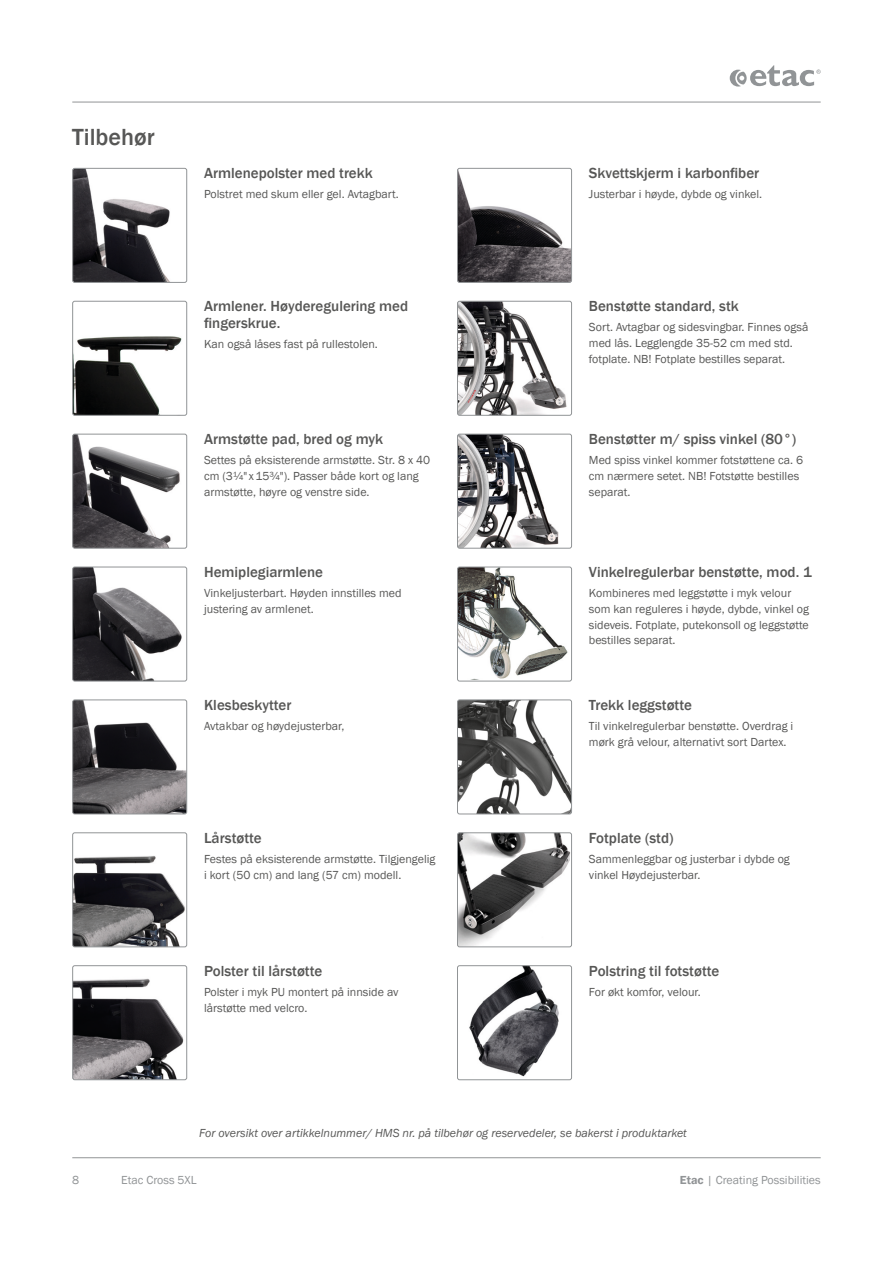
<style>
.page{position:relative;width:893px;height:1263px;background:#fff}
.page>*{position:absolute;margin:0;border:0;box-sizing:border-box;transform-origin:0 0}
._4__Header_-_Basic_b{font:500 24px "Franklin Gothic";color:#575756}
._5__Header_-_Feature{font:500 15px/16.5px "Franklin Gothic";color:#575756}
._5__Body_-_Features{font:12px/15.8px "Franklin Gothic";color:#575756}
._5__Header_-_Feature-2{font:12px/15.8px "Franklin Gothic";color:#575756}
._4__Body_-_Basic_bod{font:italic 12px "Franklin Gothic";color:#575756}
.t1{font:12px "Franklin Gothic";color:#919496}
.s1{font-weight:600}
</style>
<div class="page">
<hr style="left:72px;top:102px;width:749px;height:1px;background:#919496">
<hr style="left:72px;top:1157px;width:749px;height:1px;background:#919496">
<svg style="left:730px;top:65px;width:91px;height:22px"></svg>
<img style="left:74px;top:168px;width:113px;height:113px">
<div style="left:72px;top:168px;width:115px;height:115px;border:1px solid #919496;border-radius:2px"></div>
<img style="left:74px;top:301px;width:113px;height:113px">
<div style="left:72px;top:301px;width:115px;height:115px;border:1px solid #919496;border-radius:2px"></div>
<img style="left:74px;top:434px;width:113px;height:113px">
<div style="left:72px;top:434px;width:115px;height:115px;border:1px solid #919496;border-radius:2px"></div>
<img style="left:74px;top:567px;width:113px;height:114px">
<div style="left:72px;top:567px;width:115px;height:114px;border:1px solid #919496;border-radius:2px"></div>
<img style="left:74px;top:701px;width:113px;height:113px">
<div style="left:72px;top:699px;width:115px;height:115px;border:1px solid #919496;border-radius:2px"></div>
<img style="left:74px;top:855px;width:113px;height:92px">
<div style="left:72px;top:832px;width:115px;height:115px;border:1px solid #919496;border-radius:2px"></div>
<img style="left:74px;top:978px;width:113px;height:102px">
<div style="left:72px;top:965px;width:115px;height:115px;border:1px solid #919496;border-radius:2px"></div>
<img style="left:457px;top:168px;width:115px;height:113px">
<div style="left:457px;top:168px;width:115px;height:115px;border:1px solid #919496;border-radius:2px"></div>
<img style="left:457px;top:301px;width:115px;height:113px">
<div style="left:457px;top:301px;width:115px;height:115px;border:1px solid #919496;border-radius:2px"></div>
<img style="left:457px;top:434px;width:115px;height:113px">
<div style="left:457px;top:434px;width:115px;height:115px;border:1px solid #919496;border-radius:2px"></div>
<img style="left:457px;top:567px;width:111px;height:112px">
<div style="left:457px;top:567px;width:115px;height:114px;border:1px solid #919496;border-radius:2px"></div>
<img style="left:457px;top:701px;width:115px;height:113px">
<div style="left:457px;top:699px;width:115px;height:115px;border:1px solid #919496;border-radius:2px"></div>
<img style="left:457px;top:834px;width:115px;height:113px">
<div style="left:457px;top:832px;width:115px;height:115px;border:1px solid #919496;border-radius:2px"></div>
<img style="left:457px;top:967px;width:115px;height:113px">
<div style="left:457px;top:965px;width:115px;height:115px;border:1px solid #919496;border-radius:2px"></div>
<p class="_4__Header_-_Basic_b" style="left:72px;top:122px;width:84px">Tilbehør</p>
<p class="_5__Header_-_Feature" style="left:204px;top:165px;width:170px">Armlenepolster med trekk</p>
<p class="_5__Body_-_Features" style="left:204px;top:187px;width:196px">Polstret med skum eller gel. Avtagbart.</p>
<p class="_5__Header_-_Feature" style="left:204px;top:298px;width:206px">Armlener. Høyderegulering med fingerskrue.</p>
<p class="_5__Header_-_Feature-2" style="left:204px;top:336px;width:175px">Kan også låses fast på rullestolen.</p>
<p class="_5__Header_-_Feature" style="left:204px;top:431px;width:180px">Armstøtte pad, bred og myk</p>
<p class="_5__Header_-_Feature-2" style="left:204px;top:453px;width:228px">Settes på eksisterende armstøtte. Str. 8 x 40 cm (3¼" x15¾"). Passer både kort og lang armstøtte, høyre og venstre side.</p>
<p class="_5__Header_-_Feature" style="left:204px;top:564px;width:120px">Hemiplegiarmlene</p>
<p class="_5__Body_-_Features" style="left:204px;top:585px;width:199px">Vinkeljusterbart. Høyden innstilles med justering av armlenet.</p>
<p class="_5__Header_-_Feature" style="left:204px;top:697px;width:89px">Klesbeskytter</p>
<p class="_5__Body_-_Features" style="left:204px;top:718px;width:142px">Avtakbar og høydejusterbar,</p>
<p class="_5__Header_-_Feature" style="left:204px;top:830px;width:59px">Lårstøtte</p>
<p class="_5__Body_-_Features" style="left:204px;top:851px;width:233px">Festes på eksisterende armstøtte. Tilgjengelig i kort (50 cm) and lang (57 cm) modell.</p>
<p class="_5__Header_-_Feature" style="left:204px;top:963px;width:120px">Polster til lårstøtte</p>
<p class="_5__Body_-_Features" style="left:204px;top:984px;width:196px">Polster i myk PU montert på innside av lårstøtte med velcro.</p>
<p class="_5__Header_-_Feature" style="left:589px;top:165px;width:172px">Skvettskjerm i karbonfiber</p>
<p class="_5__Body_-_Features" style="left:589px;top:187px;width:175px">Justerbar i høyde, dybde og vinkel.</p>
<p class="_5__Header_-_Feature" style="left:589px;top:298px;width:151px">Benstøtte standard, stk</p>
<p class="_5__Body_-_Features" style="left:589px;top:320px;width:221px">Sort. Avtagbar og sidesvingbar. Finnes også med lås. Legglengde 35-52 cm med std. fotplate. NB! Fotplate bestilles separat.</p>
<p class="_5__Header_-_Feature" style="left:589px;top:431px;width:209px">Benstøtter m/ spiss vinkel (80°)</p>
<p class="_5__Body_-_Features" style="left:589px;top:453px;width:216px">Med spiss vinkel kommer fotstøttene ca. 6 cm nærmere setet. NB! Fotstøtte bestilles separat.</p>
<p class="_5__Header_-_Feature" style="left:589px;top:564px;width:224px">Vinkelregulerbar benstøtte, mod. 1</p>
<p class="_5__Header_-_Feature-2" style="left:589px;top:585px;width:222px">Kombineres med leggstøtte i myk velour som kan reguleres i høyde, dybde, vinkel og sideveis. Fotplate, putekonsoll og leggstøtte bestilles separat.</p>
<p class="_5__Header_-_Feature" style="left:589px;top:697px;width:105px">Trekk leggstøtte</p>
<p class="_5__Body_-_Features" style="left:589px;top:718px;width:206px">Til vinkelregulerbar benstøtte. Overdrag i mørk grå velour, alternativt sort Dartex.</p>
<p class="_5__Header_-_Feature" style="left:589px;top:830px;width:86px">Fotplate (std)</p>
<p class="_5__Header_-_Feature-2" style="left:589px;top:851px;width:202px">Sammenleggbar og justerbar i dybde og vinkel Høydejusterbar.</p>
<p class="_5__Header_-_Feature" style="left:589px;top:963px;width:132px">Polstring til fotstøtte</p>
<p class="_5__Body_-_Features" style="left:589px;top:984px;width:113px">For økt komfor, velour.</p>
<p class="_4__Body_-_Basic_bod" style="left:199px;top:1125px;width:489px">For oversikt over artikkelnummer/ HMS nr. på tilbehør og reservedeler, se bakerst i produktarket</p>
<p class="t1" style="left:72px;top:1173px;width:9px">8</p>
<p class="t1" style="left:121px;top:1173px;width:77px">Etac Cross 5XL</p>
<p class="t1" style="left:680px;top:1173px;width:142px"><span class="s1">Etac</span> | Creating Possibilities</p>
</div>
